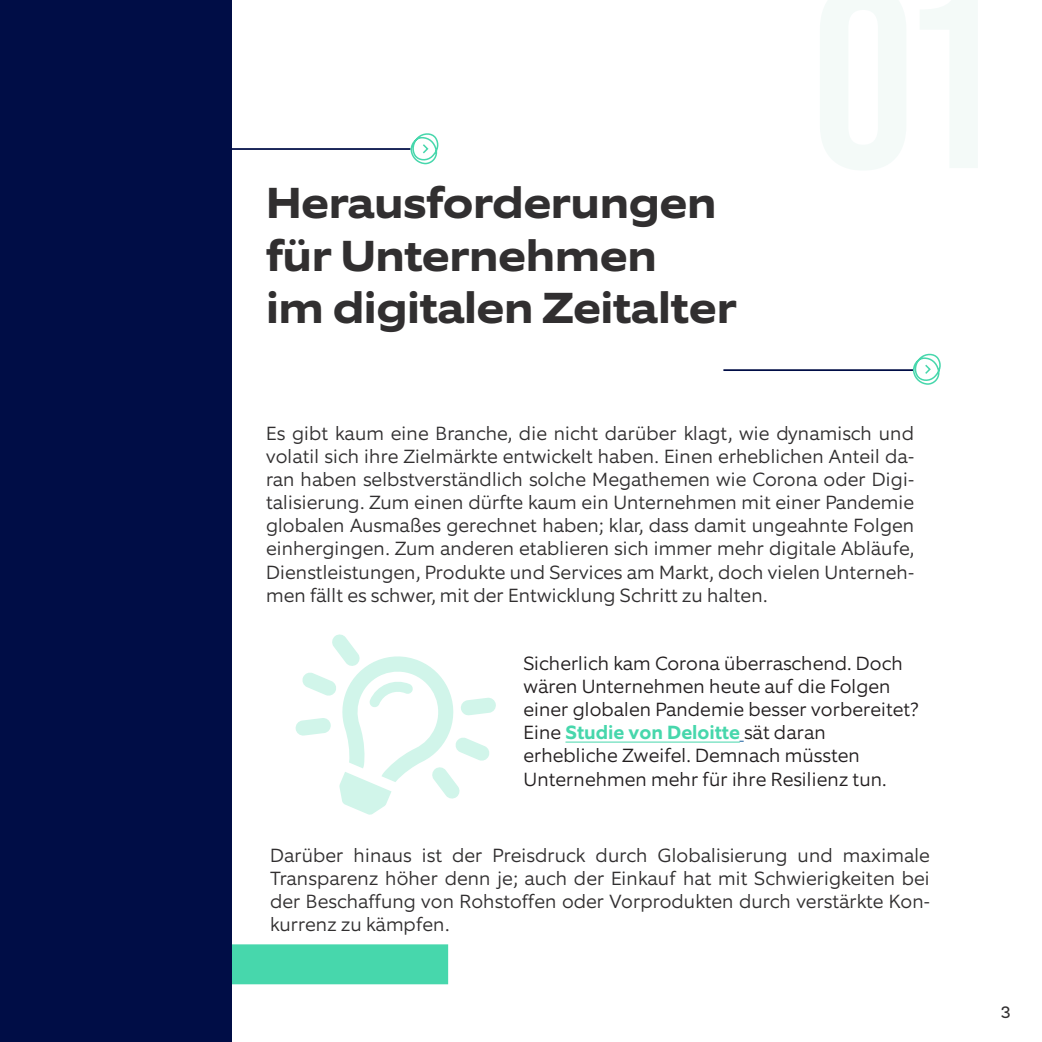
<style>
.page{position:relative;width:1042px;height:1042px;background:#fff}
.page>*{position:absolute;margin:0;border:0;box-sizing:border-box;transform-origin:0 0}
.t1{font:700 43.75px/52.5px "Equip Extended";letter-spacing:-.01em;color:#312f30}
.t2{font:300 19.25px/23.1px "Equip";color:#312f30;text-align:justify}
.t3{font:300 19.25px/23.1px "Equip";color:#231f20}
.t4{font:17.5px "Basic Sans";color:#312f30}
.s1{font-weight:700;color:#47d7ac}
</style>
<div class="page">
<hr style="left:723px;top:369px;width:190px;height:2px;background:#000d46">
<hr style="left:220px;top:148px;width:190px;height:2px;background:#000d46">
<div style="left:211px;top:944px;width:237px;height:40px;background:#47d7ac;border:2px solid #47d7ac"></div>
<svg style="left:913px;top:354px;width:28px;height:31px"></svg>
<svg style="left:410px;top:133px;width:28px;height:31px"></svg>
<svg style="left:295px;top:634px;width:201px;height:181px"></svg>
<div style="left:0;top:0;width:231px;height:1042px;background:#000d46"></div>
<hr style="left:565px;top:741px;width:175px;height:1px;background:#47d7ac">
<h1 class="t1" style="left:266px;top:180px;width:472px">Herausforderungen für Unternehmen<br>im digitalen Zeitalter</h1>
<p class="t2" style="left:266px;top:422px;width:650px">Es gibt kaum eine Branche, die nicht darüber klagt, wie dynamisch und volatil sich ihre Zielmärkte entwickelt haben. Einen erheblichen Anteil da&shy;ran haben selbstverständlich solche Megathemen wie Corona oder Digi&shy;talisierung. Zum einen dürfte kaum ein Unternehmen mit einer Pandemie globalen Ausmaßes gerechnet haben; klar, dass damit ungeahnte Folgen einhergingen. Zum anderen etablieren sich immer mehr digitale Abläufe, Dienstleistungen, Produkte und Services am Markt, doch vielen Unterneh&shy;men fällt es schwer, mit der Entwicklung Schritt zu halten.</p>
<p class="t3" style="left:523px;top:652px;width:397px">Sicherlich kam Corona überraschend. Doch wären Unternehmen heute auf die Folgen einer globalen Pandemie besser vorbereitet?<br>Eine <span class="s1">Studie von Deloitte</span> sät daran erhebliche Zweifel. Demnach müssten Unternehmen mehr für ihre Resilienz tun.</p>
<p class="t2" style="left:270px;top:844px;width:661px">Darüber hinaus ist der Preisdruck durch Globalisierung und maximale Transparenz höher denn je; auch der Einkauf hat mit Schwierigkeiten bei der Beschaffung von Rohstoffen oder Vorprodukten durch verstärkte Kon&shy;kurrenz zu kämpfen.</p>
<p class="t4" style="left:1001px;top:1001px;width:11px">3</p>
</div>
